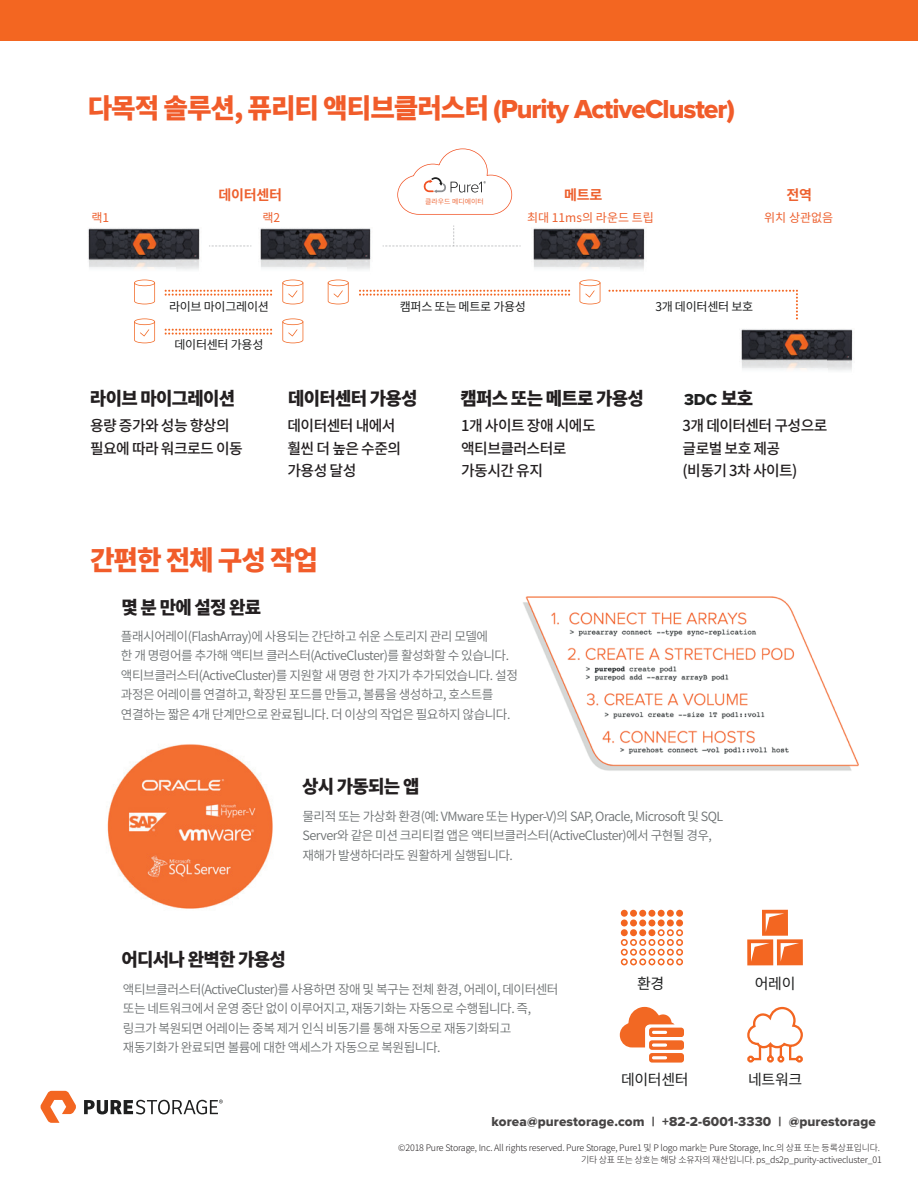
<style>
.page{position:relative;width:918px;height:1188px;background:#fff}
.page>*{position:absolute;margin:0;border:0;box-sizing:border-box;transform-origin:0 0}
.t1{font:27px "Proxima Nova Extrabld";letter-spacing:-.04em;color:#f15c2a}
.t2{font:900 27px "Noto Sans CJ Kkr";letter-spacing:-.04em;color:#f15c2a}
.t3{font:900 18px "Noto Sans CJ Kkr";letter-spacing:-.04em;color:#231f20}
.t4{font:16.5px "Proxima Nova Extrabld";color:#1f2020}
.t5{font:500 15px/22.5px "Noto Sans CJ Kkr";letter-spacing:-.04em;color:#231f20}
.t6{font:15px "Noto Sans CJ Kkr";letter-spacing:-.025em;color:#1f2020}
.t7{font:700 14.1px "Noto Sans CJ Kkr";letter-spacing:-.02em;color:#ed602e}
.t8{font:13.5px "Proxima Nova Extrabld";letter-spacing:.01em;color:#474545}
.t9{font:600 12.75px/19.5px "Noto Sans CJ Kkr";letter-spacing:-.04em;color:#6d7172}
.t10{font:12px "Noto Sans CJ Kkr";letter-spacing:-.025em;color:#1f2020}
.t11{font:12px "Noto Sans CJ Kkr";color:#ed602e}
.t12{font:300 9px/12px "Noto Sans CJ Kkr";letter-spacing:-.02em;color:#231f20;text-align:right}
.t13{font:600 6.9px "Noto Sans CJ Kkr";color:#ed602e}
.s1{font-family:"Noto Sans CJ Kkr";font-weight:900}
.s2{font-family:"Noto Sans CJ Kkr";font-weight:900;font-size:18px;color:#231f20}
</style>
<div class="page">
<svg style="left:40px;top:1091px;width:36px;height:32px"></svg>
<svg style="left:84px;top:1100px;width:139px;height:14px"></svg>
<div style="left:0;top:0;width:918px;height:40px;background:#f36621"></div>
<img style="left:523px;top:596px;width:336px;height:175px">
<img style="left:107px;top:744px;width:166px;height:165px">
<svg style="left:397px;top:148px;width:115px;height:67px"></svg>
<svg style="left:209px;top:246px;width:42px;height:1px"></svg>
<svg style="left:383px;top:225px;width:138px;height:22px"></svg>
<img style="left:260px;top:228px;width:111px;height:42px">
<img style="left:533px;top:228px;width:112px;height:42px">
<img style="left:88px;top:228px;width:112px;height:42px">
<svg style="left:165px;top:290px;width:107px;height:6px"></svg>
<svg style="left:609px;top:290px;width:189px;height:29px"></svg>
<svg style="left:359px;top:290px;width:211px;height:6px"></svg>
<svg style="left:165px;top:329px;width:107px;height:6px"></svg>
<svg style="left:134px;top:318px;width:21px;height:25px"></svg>
<svg style="left:282px;top:318px;width:21px;height:25px"></svg>
<svg style="left:282px;top:280px;width:21px;height:24px"></svg>
<svg style="left:134px;top:280px;width:21px;height:24px"></svg>
<svg style="left:328px;top:280px;width:21px;height:24px"></svg>
<svg style="left:580px;top:280px;width:20px;height:24px"></svg>
<img style="left:741px;top:329px;width:112px;height:42px">
<div style="left:621px;top:910px;width:7px;height:7px;background:#f36621;border-radius:3px"></div>
<div style="left:630px;top:910px;width:7px;height:7px;background:#f36621;border-radius:3px"></div>
<div style="left:648px;top:910px;width:7px;height:7px;background:#f36621;border-radius:3px"></div>
<div style="left:639px;top:910px;width:7px;height:7px;background:#f36621;border-radius:3px"></div>
<div style="left:658px;top:910px;width:7px;height:7px;background:#f36621;border-radius:3px"></div>
<div style="left:667px;top:910px;width:7px;height:7px;background:#f36621;border-radius:3px"></div>
<div style="left:676px;top:910px;width:7px;height:7px;background:#f36621;border-radius:3px"></div>
<div style="left:621px;top:919px;width:7px;height:7px;background:#f36621;border-radius:3px"></div>
<div style="left:630px;top:919px;width:7px;height:7px;background:#f36621;border-radius:3px"></div>
<div style="left:648px;top:919px;width:7px;height:7px;background:#f36621;border-radius:3px"></div>
<div style="left:639px;top:919px;width:7px;height:7px;background:#f36621;border-radius:3px"></div>
<div style="left:658px;top:919px;width:7px;height:7px;background:#f36621;border-radius:3px"></div>
<div style="left:667px;top:919px;width:7px;height:7px;background:#f36621;border-radius:3px"></div>
<div style="left:676px;top:919px;width:7px;height:7px;background:#f36621;border-radius:3px"></div>
<svg style="left:621px;top:929px;width:62px;height:36px"></svg>
<svg style="left:747px;top:910px;width:56px;height:55px"></svg>
<svg style="left:620px;top:1007px;width:64px;height:56px"></svg>
<svg style="left:747px;top:1007px;width:56px;height:56px"></svg>
<h1 class="t1" style="left:88px;top:89px;width:649px"><span class="s1">다목적 솔루션, 퓨리티 액티브클러스터</span> (Purity ActiveCluster)</h1>
<p class="t7" style="left:218px;top:187px;width:65px">데이터센터</p>
<p class="t7" style="left:564px;top:187px;width:40px">메트로</p>
<p class="t11" style="left:262px;top:210px;width:19px">랙2</p>
<p class="t11" style="left:527px;top:210px;width:129px">최대 11ms의 라운드 트립</p>
<p class="t7" style="left:787px;top:187px;width:27px">전역</p>
<p class="t13" style="left:425px;top:198px;width:60px">클라우드 메디에이터</p>
<p class="t11" style="left:91px;top:210px;width:19px">랙1</p>
<p class="t11" style="left:764px;top:210px;width:71px">위치 상관없음</p>
<p class="t10" style="left:169px;top:300px;width:101px">라이브 마이그레이션</p>
<p class="t10" style="left:174px;top:338px;width:91px">데이터센터 가용성</p>
<p class="t10" style="left:400px;top:300px;width:128px">캠퍼스 또는 메트로 가용성</p>
<p class="t10" style="left:655px;top:300px;width:99px">3개 데이터센터 보호</p>
<h2 class="t3" style="left:90px;top:388px;width:147px">라이브 마이그레이션</h2>
<h2 class="t3" style="left:288px;top:388px;width:131px">데이터센터 가용성</h2>
<h2 class="t3" style="left:460px;top:388px;width:185px">캠퍼스 또는 메트로 가용성</h2>
<p class="t4" style="left:684px;top:387px;width:71px">3DC <span class="s2">보호</span></p>
<p class="t5" style="left:90px;top:415px;width:154px">용량 증가와 성능 향상의 필요에 따라 워크로드 이동</p>
<p class="t5" style="left:288px;top:415px;width:115px">데이터센터 내에서 훨씬 더 높은 수준의 가용성 달성</p>
<p class="t5" style="left:461px;top:415px;width:136px">1개 사이트 장애 시에도 액티브클러스터로 가동시간 유지</p>
<p class="t5" style="left:683px;top:415px;width:146px">3개 데이터센터 구성으로 글로벌 보호 제공 (비동기 3차 사이트)</p>
<h1 class="t2" style="left:90px;top:545px;width:230px">간편한 전체 구성 작업</h1>
<h2 class="t3" style="left:122px;top:597px;width:141px">몇 분 만에 설정 완료</h2>
<p class="t9" style="left:121px;top:627px;width:398px">플래시어레이(FlashArray)에 사용되는 간단하고 쉬운 스토리지 관리 모델에<br>한 개 명령어를 추가해 액티브 클러스터(ActiveCluster)를 활성화할 수 있습니다. 액티브클러스터(ActiveCluster)를 지원할 새 명령 한 가지가 추가되었습니다. 설정 과정은 어레이를 연결하고, 확장된 포드를 만들고, 볼륨을 생성하고, 호스트를 연결하는 짧은 4개 단계만으로 완료됩니다. 더 이상의 작업은 필요하지 않습니다.</p>
<h2 class="t3" style="left:302px;top:776px;width:119px">상시 가동되는 앱</h2>
<p class="t9" style="left:303px;top:807px;width:422px">물리적 또는 가상화 환경(예: VMware 또는 Hyper-V)의 SAP, Oracle, Microsoft 및 SQL<br>Server와 같은 미션 크리티컬 앱은 액티브클러스터(ActiveCluster)에서 구현될 경우, 재해가 발생하더라도 원활하게 실행됩니다.</p>
<h2 class="t3" style="left:122px;top:949px;width:166px">어디서나 완벽한 가용성</h2>
<p class="t9" style="left:123px;top:979px;width:437px">액티브클러스터(ActiveCluster)를 사용하면 장애 및 복구는 전체 환경, 어레이, 데이터센터 또는 네트워크에서 운영 중단 없이 이루어지고, 재동기화는 자동으로 수행됩니다. 즉, 링크가 복원되면 어레이는 중복 제거 인식 비동기를 통해 자동으로 재동기화되고 재동기화가 완료되면 볼륨에 대한 액세스가 자동으로 복원됩니다.</p>
<p class="t6" style="left:637px;top:975px;width:29px">환경</p>
<p class="t6" style="left:755px;top:975px;width:42px">어레이</p>
<p class="t6" style="left:621px;top:1071px;width:69px">데이터센터</p>
<p class="t6" style="left:748px;top:1071px;width:56px">네트워크</p>
<p class="t8" style="left:491px;top:1112px;width:386px">korea@purestorage.com | +82-2-6001-3330 | @purestorage</p>
<p class="t12" style="left:398px;top:1142px;width:485px">©2018 Pure Storage, Inc. All rights reserved. Pure Storage, Pure1 및 P logo mark는 Pure Storage, Inc.의 상표 또는 등록상표입니다. 기타 상표 또는 상호는 해당 소유자의 재산입니다. ps_ds2p_purity-activecluster_01</p>
</div>
